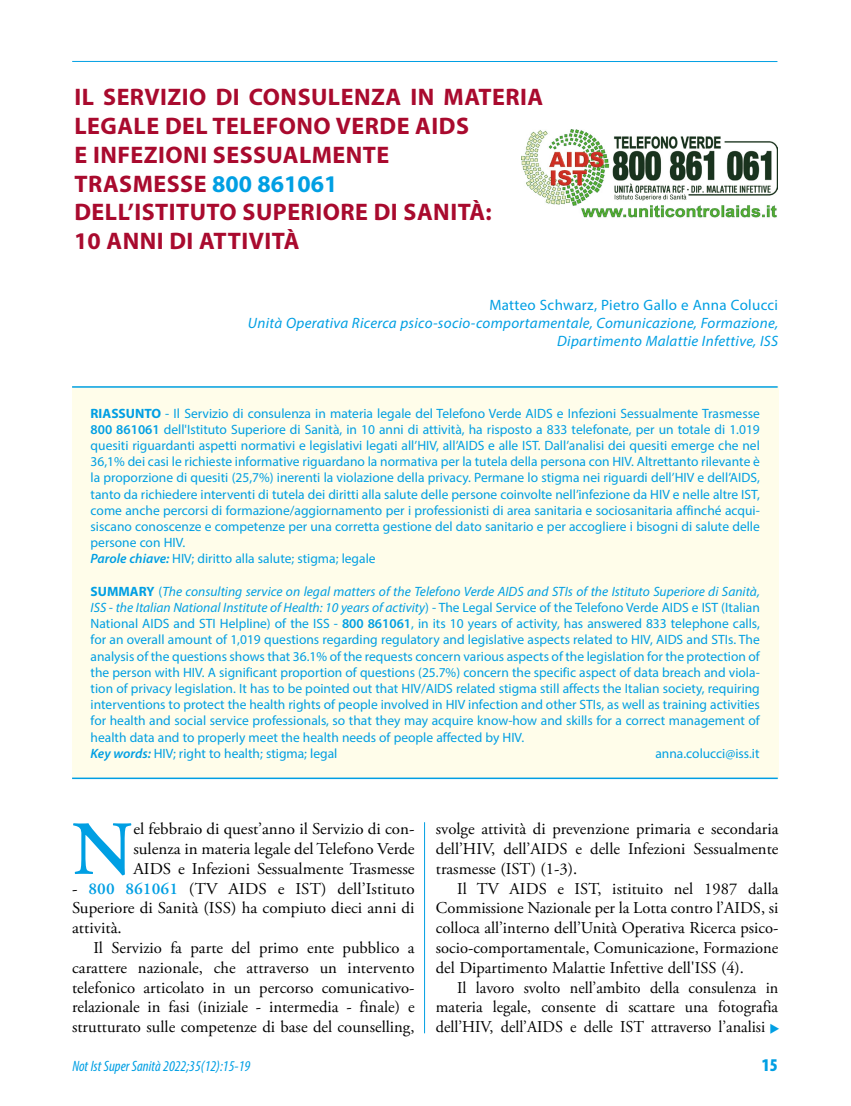
<style>
.page{position:relative;width:851px;height:1106px;background:#fff}
.page>*{position:absolute;margin:0;border:0;box-sizing:border-box;transform-origin:0 0}
.t1{font:600 76.2px "Adobe Garamond Pro";color:#009fe3}
.t2{font:700 24px/28.8px "Myriad Pro";letter-spacing:.02em;color:#a90a2e}
.t3{font:900 condensed 18px "Myriad Pro";color:#009fe3}
.t4{font:16.5px/19.8px "Adobe Garamond Pro";color:#000;text-align:justify}
.t5{font:italic 15px/18px "Myriad Pro";letter-spacing:.02em;color:#009fe3;text-align:right}
.t6{font:15px "Myriad Pro";letter-spacing:.02em;color:#009fe3}
.t7{font:italic condensed 15px "Myriad Pro";color:#009fe3}
.t8{font:13.5px/16.2px "Myriad Pro";color:#009fe3}
.s1{color:#009fe3}
.s2{font-weight:700}
.s3{font-weight:600}
.s4{font-weight:600;font-style:italic}
.s5{font-style:italic}
.s6{font-weight:600;color:#009fe3}
</style>
<div class="page">
<hr style="left:72px;top:61px;width:705px;height:1px;background:#009fe3">
<div style="left:72px;top:386px;width:706px;height:393px;background:#fffdea"></div>
<hr style="left:72px;top:777px;width:705px;height:2px;background:#009fe3">
<hr style="left:72px;top:386px;width:705px;height:2px;background:#009fe3">
<img style="left:521px;top:129px;width:256px;height:89px">
<hr style="left:424px;top:822px;width:1px;height:211px;background:#009fe3">
<h2 class="t2" style="left:74px;top:82px;width:470px">IL SERVIZIO DI CONSULENZA IN MATERIA<br>LEGALE DEL TELEFONO VERDE AIDS<br>E INFEZIONI SESSUALMENTE<br>TRASMESSE <span class="s1">800 861061<br></span>DELL’ISTITUTO SUPERIORE DI SANITÀ:<br>10 ANNI DI ATTIVITÀ</h2>
<p class="t6" style="left:489px;top:296px;width:290px">Matteo Schwarz, Pietro Gallo e Anna Colucci</p>
<p class="t5" style="left:248px;top:314px;width:531px">Unità Operativa Ricerca psico-socio-comportamentale, Comunicazione, Formazione,<br>Dipartimento Malattie Infettive, ISS</p>
<p class="t8" style="left:91px;top:405px;width:670px"><span class="s2">RIASSUNTO</span> - Il Servizio di consulenza in materia legale del Telefono Verde AIDS e Infezioni Sessualmente Trasmesse <span class="s3">800 861061</span> dell'Istituto Superiore di Sanità, in 10 anni di attività, ha risposto a 833 telefonate, per un totale di 1.019 quesiti riguardanti aspetti normativi e legislativi legati all’HIV, all’AIDS e alle IST. Dall’analisi dei quesiti emerge che nel 36,1% dei casi le richieste informative riguardano la normativa per la tutela della persona con HIV. Altrettanto rilevante è la proporzione di quesiti (25,7%) inerenti la violazione della privacy. Permane lo stigma nei riguardi dell’HIV e dell’AIDS, tanto da richiedere interventi di tutela dei diritti alla salute delle persone coinvolte nell’infezione da HIV e nelle altre IST, come anche percorsi di formazione/aggiornamento per i professionisti di area sanitaria e sociosanitaria affinché acqui&shy;siscano conoscenze e competenze per una corretta gestione del dato sanitario e per accogliere i bisogni di salute delle persone con HIV.<br><span class="s4">Parole chiave:</span> HIV; diritto alla salute; stigma; legale</p>
<p class="t8" style="left:91px;top:583px;width:670px"><span class="s2">SUMMARY</span> (<span class="s5">The consulting service on legal matters of the Telefono Verde AIDS and STIs of the Istituto Superiore di Sanità, ISS - the Italian National Institute of Health: 10 years of activity</span>) - The Legal Service of the Telefono Verde AIDS e IST (Italian National AIDS and STI Helpline) of the ISS - <span class="s3">800 861061</span>, in its 10 years of activity, has answered 833 telephone calls, for an overall amount of 1,019 questions regarding regulatory and legislative aspects related to HIV, AIDS and STIs. The analysis of the questions shows that 36.1% of the requests concern various aspects of the legislation for the protection of the person with HIV. A significant proportion of questions (25.7%) concern the specific aspect of data breach and viola&shy;tion of privacy legislation. It has to be pointed out that HIV/AIDS related stigma still affects the Italian society, requiring interventions to protect the health rights of people involved in HIV infection and other STIs, as well as training activities for health and social service professionals, so that they may acquire know-how and skills for a correct management of health data and to properly meet the health needs of people affected by HIV.<br><span class="s4">Key words:</span> HIV; right to health; stigma; legal</p>
<p class="t8" style="left:655px;top:745px;width:106px">anna.colucci@iss.it</p>
<h1 class="t1" style="left:72px;top:805px;width:63px">N</h1>
<p class="t4" style="left:133px;top:819px;width:283px">el febbraio di quest’anno il Servizio di con&shy;sulenza in materia legale del Telefono Verde AIDS e Infezioni Sessualmente Trasmesse</p>
<p class="t4" style="left:72px;top:879px;width:344px">- <span class="s6">800 861061</span> (TV AIDS e IST) dell’Istituto Superiore di Sanità (ISS) ha compiuto dieci anni di attività.</p>
<p class="t4" style="left:72px;top:938px;width:344px;text-indent:21px">Il Servizio fa parte del primo ente pubblico a carattere nazionale, che attraverso un intervento telefonico articolato in un percorso comunicativo&shy;relazionale in fasi (iniziale - intermedia - finale) e strutturato sulle competenze di base del counselling,</p>
<p class="t4" style="left:436px;top:819px;width:344px">svolge attività di prevenzione primaria e secondaria dell’HIV, dell’AIDS e delle Infezioni Sessualmente trasmesse (IST) (1-3).</p>
<p class="t4" style="left:436px;top:879px;width:344px;text-indent:21px">Il TV AIDS e IST, istituito nel 1987 dalla Commissione Nazionale per la Lotta contro l’AIDS, si colloca all’interno dell’Unità Operativa Ricerca psico&shy;socio-comportamentale, Comunicazione, Formazione del Dipartimento Malattie Infettive dell'ISS (4).</p>
<p class="t4" style="left:436px;top:978px;width:345px;text-indent:21px">Il lavoro svolto nell’ambito della consulenza in materia legale, consente di scattare una fotografia dell’HIV, dell’AIDS e delle IST attraverso l’analisi <span class="s1">◆</span></p>
<p class="t7" style="left:72px;top:1057px;width:179px">Not Ist Super Sanità 2022;35(12):15-19</p>
<h3 class="t3" style="left:761px;top:1055px;width:17px">15</h3>
</div>
